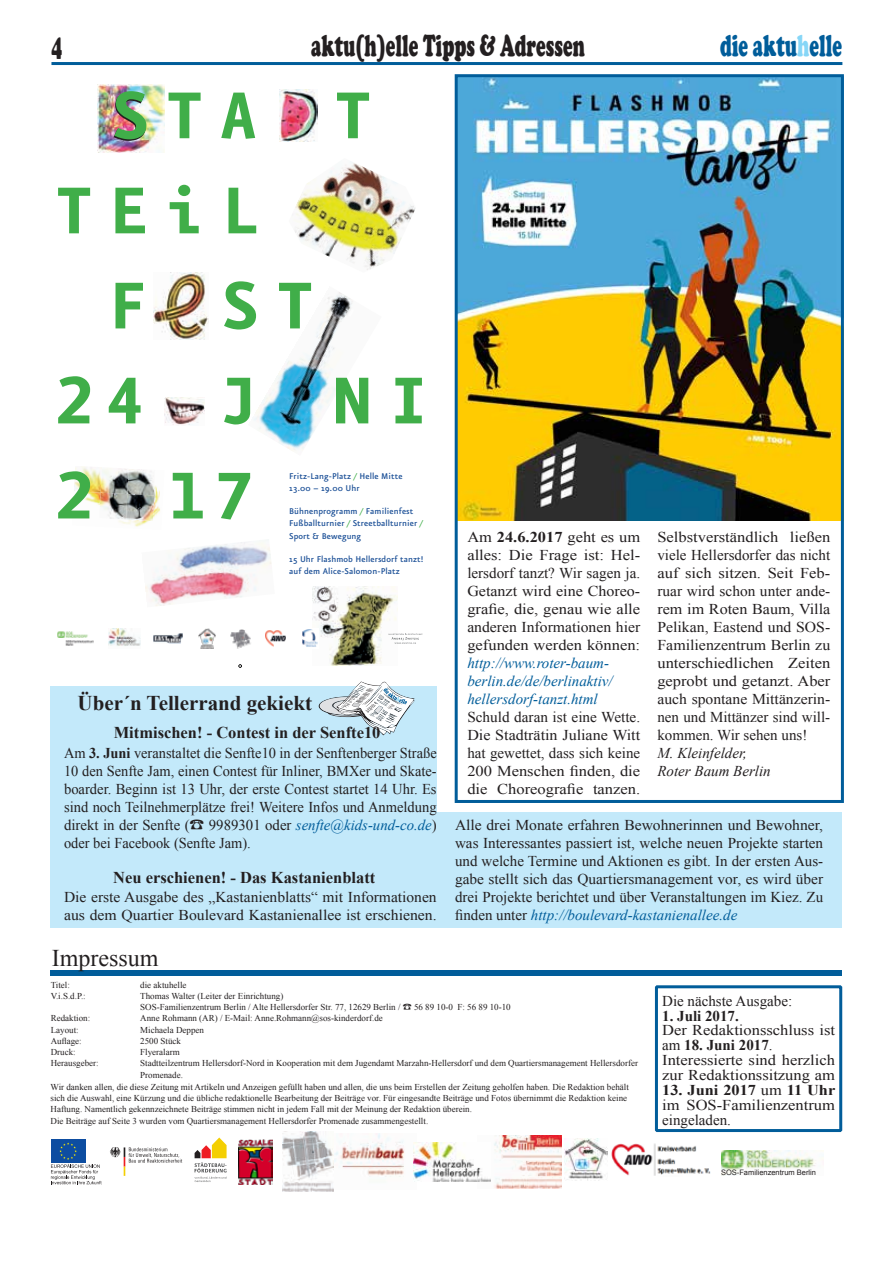
<style>
.page{position:relative;width:893px;height:1263px;background:#fff}
.page>*{position:absolute;margin:0;border:0;box-sizing:border-box;transform-origin:0 0}
.t1{font:700 79.05px/94.9px "Eureka Mono CE";letter-spacing:.095em;color:#40ae49}
.t2{font:900 31.5px "Cooper";letter-spacing:.005em;color:#231f20;scale:.57 1}
.t3{font:900 31.5px "Cooper";letter-spacing:.005em;color:#015d9a;scale:.57 1}
.t4{font:24px "Times New Roman";color:#231f20}
.t5{font:700 21px "Times New Roman";color:#231f20}
.t6{font:700 16.5px "Times New Roman";color:#231f20}
.t7{font:15px/18px "Times New Roman";color:#231f20;text-align:justify;scale:1.1 1}
.t8{font:15px/18px "Times New Roman";color:#231f20;text-align:justify;scale:1.04 1}
.t9{font:15px/18px "Times New Roman";color:#231f20;text-align:justify;scale:.96 1}
.t10{font:15px/18px "Times New Roman";color:#231f20;text-align:justify}
.t11{font:italic 15px/18px "Times New Roman";color:#015d9a}
.t12{font:15px/14.9px "Times New Roman";color:#231f20;text-align:justify;scale:1.09 1}
.t13{font:italic 15px/18px "Times New Roman";color:#231f20}
.t14{font:700 15px "Times New Roman";color:#231f20}
.t15{font:500 10.05px/12.6px "Eureka Sans CE";letter-spacing:.01em;color:#1c5097}
.t16{font:9px/11.2px "Times New Roman";color:#231f20}
.t17{font:7.5px "Arial";color:#231f20}
.s1{color:#86d6f7}
.s2{color:#231f20}
.s3{color:#40ae49}
.s4{font-weight:700}
.s5{font-family:"Adobe Myungjo Std";font-weight:500}
.s6{font-style:italic;color:#015d9a}
</style>
<div class="page">
<div style="left:51px;top:970px;width:791px;height:6px;background:#015d9a"></div>
<img style="left:97px;top:84px;width:67px;height:69px">
<img style="left:313px;top:586px;width:85px;height:80px">
<img style="left:254px;top:292px;width:99px;height:159px">
<img style="left:74px;top:466px;width:53px;height:27px">
<img style="left:127px;top:469px;width:25px;height:24px">
<img style="left:152px;top:478px;width:8px;height:39px">
<img style="left:74px;top:491px;width:27px;height:14px">
<img style="left:99px;top:493px;width:55px;height:25px">
<img style="left:99px;top:517px;width:54px;height:10px">
<svg style="left:388px;top:633px;width:35px;height:11px"></svg>
<img style="left:57px;top:631px;width:37px;height:15px">
<img style="left:109px;top:628px;width:31px;height:18px">
<img style="left:153px;top:633px;width:30px;height:11px">
<img style="left:230px;top:629px;width:21px;height:20px">
<img style="left:198px;top:629px;width:18px;height:20px">
<img style="left:265px;top:630px;width:21px;height:17px">
<img style="left:302px;top:628px;width:16px;height:21px">
<img style="left:292px;top:161px;width:124px;height:109px">
<img style="left:165px;top:397px;width:39px;height:28px">
<img style="left:280px;top:90px;width:37px;height:51px">
<img style="left:145px;top:542px;width:127px;height:64px">
<img style="left:154px;top:272px;width:55px;height:68px">
<img style="left:459px;top:78px;width:381px;height:443px">
<div style="left:655px;top:985px;width:187px;height:147px;border:3px solid #015d9a"></div>
<div style="left:455px;top:74px;width:389px;height:729px;border:3px solid #015d9a"></div>
<div style="left:50px;top:686px;width:387px;height:242px;background:#c3e9fa"></div>
<div style="left:437px;top:812px;width:405px;height:116px;background:#c3e9fa"></div>
<svg style="left:319px;top:682px;width:96px;height:53px"></svg>
<img style="left:565px;top:1139px;width:42px;height:41px">
<img style="left:722px;top:1150px;width:101px;height:25px">
<img style="left:611px;top:1143px;width:100px;height:33px">
<svg style="left:110px;top:1147px;width:72px;height:29px"></svg>
<svg style="left:195px;top:1137px;width:32px;height:45px"></svg>
<img style="left:239px;top:1139px;width:34px;height:45px">
<svg style="left:51px;top:1139px;width:35px;height:3px"></svg>
<div style="left:51px;top:1140px;width:34px;height:23px;background:#0d4da1"></div>
<svg style="left:51px;top:1142px;width:51px;height:42px"></svg>
<img style="left:335px;top:1134px;width:79px;height:46px">
<img style="left:494px;top:1135px;width:68px;height:54px">
<img style="left:414px;top:1142px;width:77px;height:40px">
<img style="left:283px;top:1132px;width:50px;height:59px">
<hr style="left:51px;top:62px;width:791px;height:3px;background:#015d9a">
<h2 class="t2" style="left:51px;top:27px;width:20px">4</h2>
<h2 class="t2" style="left:311px;top:27px;width:482px">aktu(h)elle Tipps &amp; Adressen</h2>
<h2 class="t3" style="left:720px;top:27px;width:215px">die aktu<span class="s1">h</span>elle</h2>
<h1 class="t1" style="left:51px;top:68px;width:328px;text-indent:56px"><span class="s2">S</span>TADT<br>TEiL</h1>
<h1 class="t1" style="left:51px;top:258px;width:383px;text-indent:53px">FEST<br>24 J NI<br>2 17</h1>
<p class="t15" style="left:289px;top:470px;width:115px">Fritz-Lang-Platz <span class="s3">/</span> Helle Mitte<br>13.00 – 19.00 Uhr</p>
<p class="t15" style="left:289px;top:505px;width:136px">Bühnenprogramm <span class="s3">/</span> Familienfest<br>Fußballturnier <span class="s3">/</span> Streetballturnier <span class="s3">/<br></span>Sport &amp; Bewegung</p>
<p class="t15" style="left:289px;top:553px;width:136px">15 Uhr Flashmob Hellersdorf tanzt! auf dem Alice-Salomon-Platz</p>
<h3 class="t5" style="left:78px;top:688px;width:236px">Über´n Tellerrand gekiekt</h3>
<h3 class="t6" style="left:114px;top:721px;width:268px">Mitmischen! - Contest in der Senfte10</h3>
<p class="t9" style="left:64px;top:744px;width:390px">Am <span class="s4">3. Juni</span> veranstaltet die Senfte10 in der Senftenberger Straße 10 den Senfte Jam, einen Contest für Inliner, BMXer und Skate&shy;boarder. Beginn ist 13 Uhr, der erste Contest startet 14 Uhr. Es sind noch Teilnehmerplätze frei! Weitere Infos und Anmeldung direkt in der Senfte (<span class="s5">☎</span> 9989301 oder <span class="s6">senfte@kids-und-co.de</span>) oder bei Facebook (Senfte Jam).</p>
<h3 class="t6" style="left:113px;top:866px;width:264px">Neu erschienen! - Das Kastanienblatt</h3>
<h3 class="t10" style="left:64px;top:888px;width:374px">Die erste Ausgabe des „Kastanienblatts“ mit Informationen aus dem Quartier Boulevard Kastanienallee ist erschienen.</h3>
<h3 class="t4" style="left:52px;top:942px;width:108px">Impressum</h3>
<h3 class="t7" style="left:467px;top:528px;width:159px">Am <span class="s4">24.6.2017</span> geht es um alles: Die Frage ist: Hel&shy;lersdorf tanzt? Wir sagen ja.<br>Getanzt wird eine Choreo&shy;grafie, die, genau wie alle anderen Informationen hier gefunden werden können:</h3>
<h3 class="t11" style="left:467px;top:654px;width:147px">http://www.roter-baum&shy;berlin.de/de/berlinaktiv/ hellersdorf-tanzt.html</h3>
<h3 class="t10" style="left:467px;top:708px;width:174px">Schuld daran ist eine Wette.<br>Die Stadträtin Juliane Witt hat gewettet, dass sich keine 200 Menschen finden, die die Choreografie tanzen.</h3>
<p class="t7" style="left:657px;top:528px;width:159px">Selbstverständlich ließen viele Hellersdorfer das nicht auf sich sitzen. Seit Feb&shy;ruar wird schon unter ande&shy;rem im Roten Baum, Villa Pelikan, Eastend und SOS-Familienzentrum Berlin zu unterschiedlichen Zeiten geprobt und getanzt. Aber auch spontane Mittänzerin&shy;nen und Mittänzer sind will&shy;kommen. Wir sehen uns!</p>
<h3 class="t13" style="left:657px;top:744px;width:115px">M. Kleinfelder,<br>Roter Baum Berlin</h3>
<p class="t8" style="left:455px;top:816px;width:356px">Alle drei Monate erfahren Bewohnerinnen und Bewohner, was Interessantes passiert ist, welche neuen Projekte starten und welche Termine und Aktionen es gibt. In der ersten Aus&shy;gabe stellt sich das Quartiersmanagement vor, es wird über drei Projekte berichtet und über Veranstaltungen im Kiez. Zu finden unter <span class="s6">http://boulevard-kastanienallee.de</span></p>
<p class="t16" style="left:51px;top:979px;width:37px">Titel:<br>V.i.S.d.P.:</p>
<p class="t16" style="left:51px;top:1012px;width:49px">Redaktion:<br>Layout:<br>Auflage:<br>Druck:<br>Herausgeber:</p>
<p class="t16" style="left:51px;top:1081px;width:580px">Wir danken allen, die diese Zeitung mit Artikeln und Anzeigen gefüllt haben und allen, die uns beim Erstellen der Zeitung geholfen haben. Die Redaktion behält sich die Auswahl, eine Kürzung und die übliche redaktionelle Bearbeitung der Beiträge vor. Für eingesandte Beiträge und Fotos übernimmt die Redaktion keine Haftung. Namentlich gekennzeichnete Beiträge stimmen nicht in jedem Fall mit der Meinung der Redaktion überein.<br>Die Beiträge auf Seite 3 wurden vom Quartiersmanagement Hellersdorfer Promenade zusammengestellt.</p>
<p class="t16" style="left:140px;top:979px;width:499px">die aktuhelle<br>Thomas Walter (Leiter der Einrichtung)<br>SOS-Familienzentrum Berlin / Alte Hellersdorfer Str. 77, 12629 Berlin / <span class="s5">☎</span> 56 89 10-0 F: 56 89 10-10<br>Anne Rohmann (AR) / E-Mail: Anne.Rohmann@sos-kinderdorf.de<br>Michaela Deppen<br>2500 Stück<br>Flyeralarm<br>Stadtteilzentrum Hellersdorf-Nord in Kooperation mit dem Jugendamt Marzahn-Hellersdorf und dem Quartiersmanagement Hellersdorfer Promenade.</p>
<h3 class="t10" style="left:662px;top:991px;width:131px">Die nächste Ausgabe:</h3>
<h3 class="t14" style="left:662px;top:1005px;width:78px">1. Juli 2017.</h3>
<h3 class="t7" style="left:662px;top:1023px;width:159px;line-height:14.9px;text-align:left">Der Redaktionsschluss ist am <span class="s4">18. Juni 2017</span>.<br>Interessierte sind herzlich zur Redaktionssitzung am</h3>
<h3 class="t12" style="left:662px;top:1082px;width:160px"><span class="s4">13. Juni 2017</span> um <span class="s4">11 Uhr </span>im SOS-Familienzentrum eingeladen.</h3>
<p class="t17" style="left:721px;top:1168px;width:97px">SOS-Familienzentrum Berlin</p>
</div>
